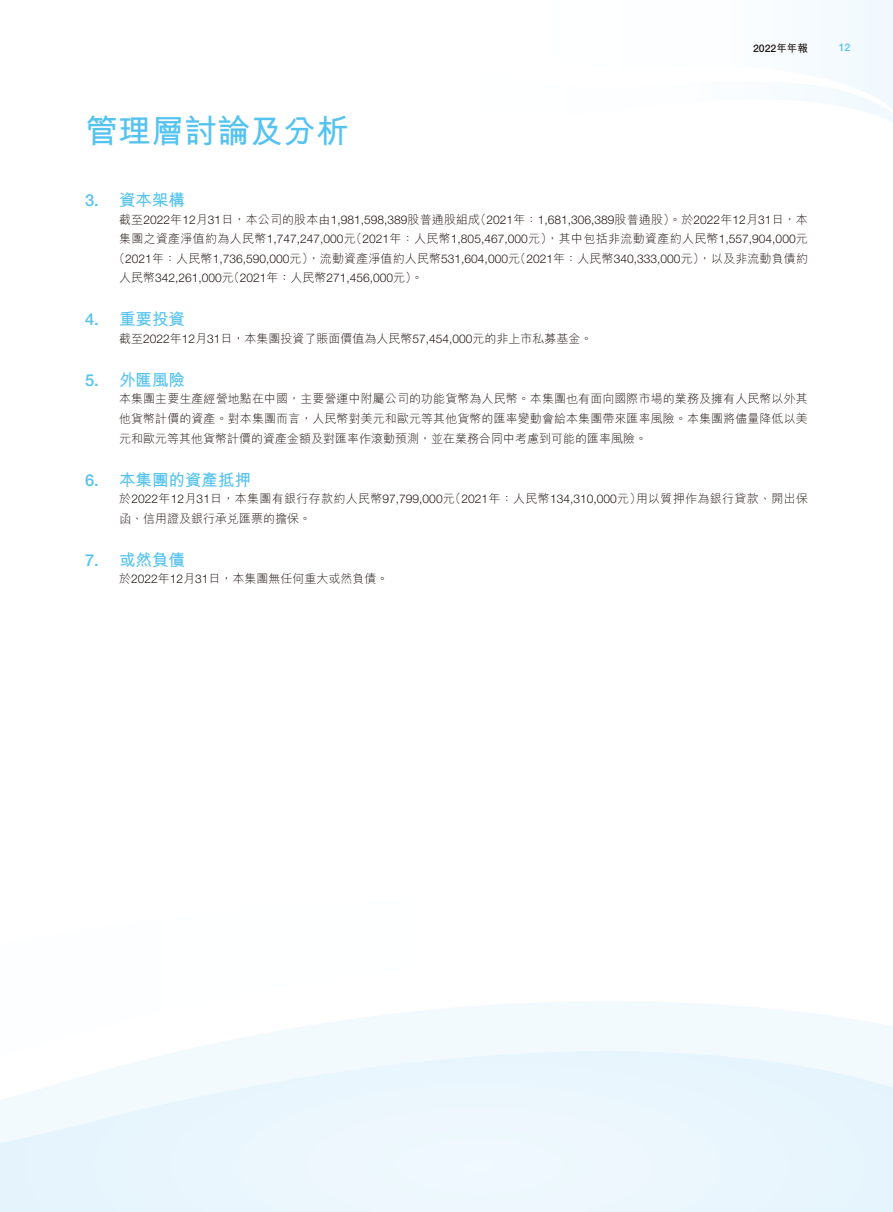
<style>
.page{position:relative;width:893px;height:1212px;background:#fff}
.page>*{position:absolute;margin:0;border:0;box-sizing:border-box;transform-origin:0 0}
.t1{font:700 33px "M Hei HK";color:#55c3ef}
.t2{font:700 16.5px "M Hei HK";color:#55c3ef}
.t3{font:500 16.5px "Helvetica Neue LT Std";color:#55c3ef}
.t4{font:300 12px "Helvetica Neue LT Std";color:#231916}
.t5{font:300 12px/19.5px "M Hei HK";color:#231916;text-align:justify}
.t6{font:300 12px "M Hei HK";letter-spacing:.025em;color:#231916}
.t7{font:500 10.5px "Helvetica Neue LT Std";color:#231916}
.t8{font:500 10.5px "Helvetica Neue LT Std";color:#55c3ef}
.s1{font-family:"M Hei HK";font-weight:700}
.s2{font-family:"M Hei HK"}
.s3{font-family:"Helvetica Neue LT Std"}
</style>
<div class="page">
<h1 class="t1" style="left:85px;top:107px;width:265px">管理層討論及分析</h1>
<h2 class="t3" style="left:85px;top:190px;width:15px">3.</h2>
<h2 class="t2" style="left:119px;top:188px;width:67px">資本架構</h2>
<p class="t7" style="left:753px;top:42px;width:56px">2022<span class="s1">年年報</span></p>
<h2 class="t3" style="left:85px;top:309px;width:15px">4.</h2>
<h2 class="t3" style="left:85px;top:370px;width:15px">5.</h2>
<h2 class="t3" style="left:85px;top:470px;width:15px">6.</h2>
<h2 class="t3" style="left:85px;top:550px;width:15px">7.</h2>
<p class="t4" style="left:474px;top:212px;width:335px"><span class="s2">（</span>2021<span class="s2">年：</span>1,681,306,389<span class="s2">股普通股）。於</span>2022<span class="s2">年</span>12<span class="s2">月</span>31<span class="s2">日，本</span></p>
<p class="t4" style="left:119px;top:212px;width:363px"><span class="s2">截至</span>2022<span class="s2">年</span>12<span class="s2">月</span>31<span class="s2">日，本公司的股本由</span>1,981,598,389<span class="s2">股普通股組成</span></p>
<p class="t4" style="left:119px;top:232px;width:690px"><span class="s2">集團之資產淨值約為人民幣</span>1,747,247,000 <span class="s2">（元</span> 2021<span class="s2">年：人民幣</span>1,805,467,000<span class="s2">元，）其中包括非流動資產約人民幣</span>1,557,904,000<span class="s2">元</span></p>
<p class="t4" style="left:113px;top:251px;width:696px"><span class="s2">（</span>2021<span class="s2">年：人民幣</span>1,736,590,000<span class="s2">元，）流動資產淨值約人民幣</span>531,604,000 <span class="s2">（元</span> 2021<span class="s2">年：人民幣</span>340,333,000<span class="s2">元，）以及非流動負債約</span></p>
<p class="t4" style="left:119px;top:271px;width:306px"><span class="s2">人民幣</span>342,261,000 <span class="s2">（元</span> 2021<span class="s2">年：人民幣</span>271,456,000<span class="s2">元。(</span></p>
<h2 class="t2" style="left:119px;top:307px;width:67px">重要投資</h2>
<p class="t5" style="left:119px;top:328px;width:475px">截至<span class="s3">2022</span>年<span class="s3">12</span>月<span class="s3">31</span>日，本集團投資了賬面價值為人民幣<span class="s3">57,454,000</span>元的非上市私募基金。</p>
<h2 class="t2" style="left:119px;top:368px;width:67px">外匯風險</h2>
<p class="t5" style="left:119px;top:389px;width:690px">本集團主要生產經營地點在中國，主要營運中附屬公司的功能貨幣為人民幣。本集團也有面向國際市場的業務及擁有人民幣以外其他貨幣計價的資產。對本集團而言，人民幣對美元和歐元等其他貨幣的匯率變動會給本集團帶來匯率風險。本集團將儘量降低以美元和歐元等其他貨幣計價的資產金額及對匯率作滾動預測，並在業務合同中考慮到可能的匯率風險。</p>
<h2 class="t2" style="left:119px;top:467px;width:134px">本集團的資產抵押</h2>
<p class="t6" style="left:636px;top:493px;width:173px">用以質押作為銀行貸款、開出保</p>
<p class="t4" style="left:119px;top:491px;width:524px"><span class="s2">於</span>2022<span class="s2">年</span>12<span class="s2">月</span>31<span class="s2">日，本集團有銀行存款約人民幣</span>97,799,000 <span class="s2">（元</span> 2021<span class="s2">年：人民幣</span>134,310,000<span class="s2">元）</span></p>
<p class="t5" style="left:119px;top:508px;width:193px">函、信用證及銀行承兌匯票的擔保。</p>
<h2 class="t2" style="left:119px;top:548px;width:67px">或然負債</h2>
<p class="t5" style="left:119px;top:569px;width:271px">於<span class="s3">2022</span>年<span class="s3">12</span>月<span class="s3">31</span>日，本集團無任何重大或然負債。</p>
<p class="t8" style="left:839px;top:41px;width:13px">12</p>
</div>
